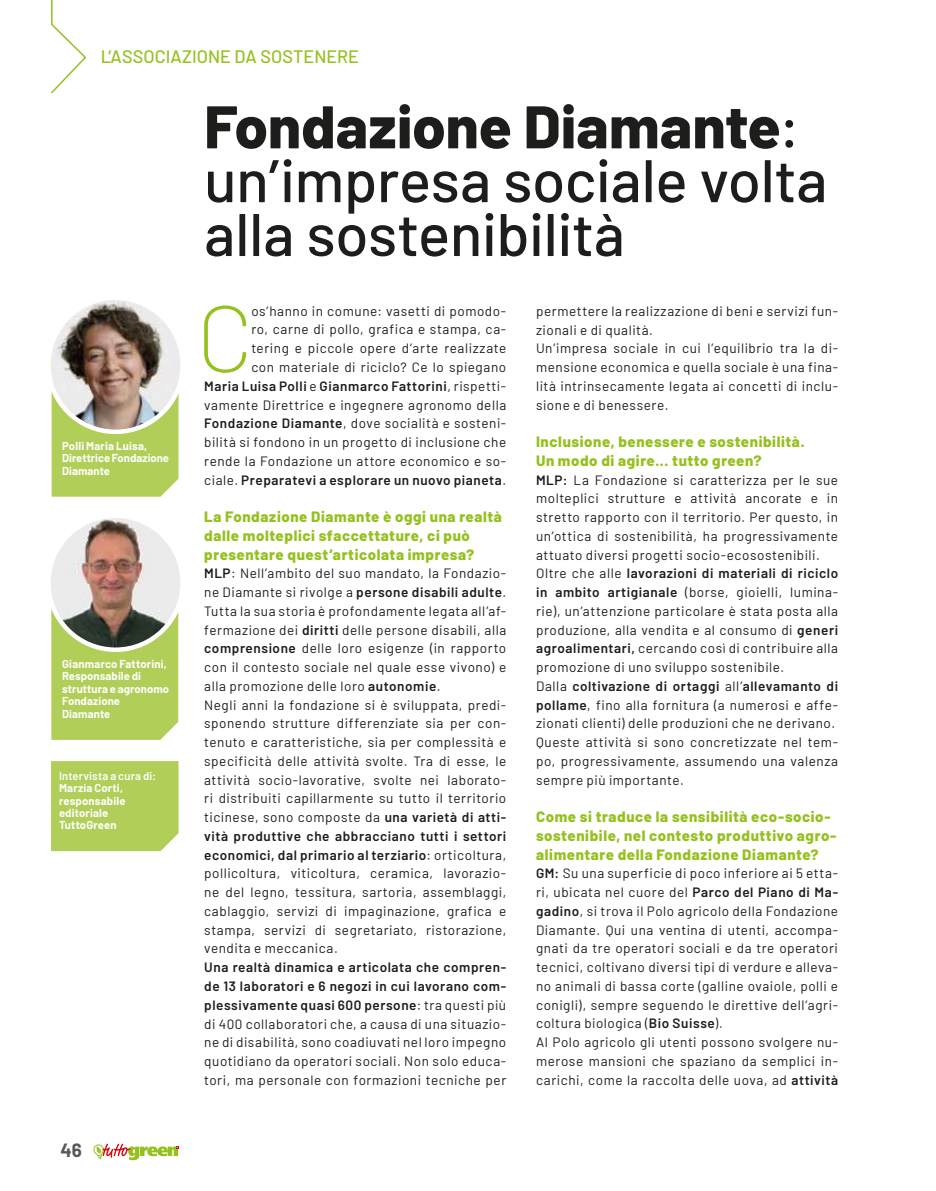
<style>
.page{position:relative;width:936px;height:1191px;background:#fff}
.page>*{position:absolute;margin:0;border:0;box-sizing:border-box;transform-origin:0 0}
.t1{font:200 93.9px "Barlow";color:#95c11f}
.t2{font:500 60px/53.8px "Barlow";letter-spacing:-.005em;color:#1d1d1b}
.t3{font:700 18.75px "Barlow";color:#575756}
.t4{font:500 18px "Barlow";color:#95c11f}
.t5{font:800 15px/18.8px "Barlow";letter-spacing:.04em;color:#95c11f}
.t6{font:13.5px/18.8px "Barlow";letter-spacing:.04em;color:#1d1d1b}
.t7{font:700 11.25px/12.5px "Barlow";letter-spacing:.01em;color:#fff}
.t8{font:600 11.25px "Barlow";letter-spacing:.015em;color:#fff}
.s1{font-weight:800}
.s2{font-weight:600}
</style>
<div class="page">
<svg style="left:94px;top:1143px;width:84px;height:17px"></svg>
<svg style="left:51px;top:0;width:35px;height:94px"></svg>
<div style="left:51px;top:761px;width:127px;height:90px;background:#b0ce58"></div>
<div style="left:52px;top:432px;width:126px;height:65px;background:#b0ce58"></div>
<div style="left:51px;top:649px;width:127px;height:91px;background:#b0ce58"></div>
<img style="left:51px;top:301px;width:129px;height:131px">
<div style="left:46px;top:296px;width:139px;height:138px;border:4px solid #fff;border-radius:50%"></div>
<img style="left:51px;top:518px;width:129px;height:131px">
<div style="left:46px;top:513px;width:139px;height:139px;border:4px solid #fff;border-radius:50%"></div>
<h3 class="t4" style="left:101px;top:43px;width:260px">L’ASSOCIAZIONE DA SOSTENERE</h3>
<p class="t7" style="left:62px;top:438px;width:108px">Polli Maria Luisa,<br>Direttrice Fondazione<br>Diamante</p>
<p class="t7" style="left:62px;top:656px;width:108px">Gianmarco Fattorini,<br>Responsabile di struttura e agronomo<br>Fondazione<br>Diamante</p>
<p class="t8" style="left:59px;top:767px;width:99px">Intervista a cura di:</p>
<p class="t7" style="left:59px;top:781px;width:68px">Marzia Corti, responsabile editoriale<br>TuttoGreen</p>
<h3 class="t3" style="left:61px;top:1136px;width:23px">46</h3>
<h2 class="t2" style="left:204px;top:95px;width:624px"><span class="s1">Fondazione Diamante</span>: un’impresa sociale volta alla sostenibilità</h2>
<h1 class="t1" style="left:196px;top:271px;width:58px">C</h1>
<p class="t6" style="left:204px;top:300px;width:303px;text-align:right">os’hanno in comune: vasetti di pomodo-<br>ro, carne di pollo, grafica e stampa, ca-<br>tering e piccole opere d’arte realizzate<br>con materiale di riciclo? Ce lo spiegano<br><span class="s2">Maria Luisa Polli</span> e <span class="s2">Gianmarco Fattorini</span>, rispetti&shy;vamente Direttrice e ingegnere agronomo della <span class="s2">Fondazione Diamante</span>, dove socialità e sosteni&shy;bilità si fondono in un progetto di inclusione che rende la Fondazione un attore economico e so&shy;ciale. <span class="s2">Preparatevi a esplorare un nuovo pianeta</span>.</p>
<p class="t5" style="left:204px;top:506px;width:299px">La Fondazione Diamante è oggi una realtà dalle molteplici sfaccettature, ci può presentare quest’articolata impresa?</p>
<p class="t6" style="left:204px;top:563px;width:303px"><span class="s2">MLP</span>: Nell’ambito del suo mandato, la Fondazio&shy;ne Diamante si rivolge a <span class="s2">persone disabili adulte</span>.<br>Tutta la sua storia è profondamente legata all’af&shy;fermazione dei <span class="s2">diritti</span> delle persone disabili, alla <span class="s2">comprensione</span> delle loro esigenze (in rapporto con il contesto sociale nel quale esse vivono) e alla promozione delle loro <span class="s2">autonomie</span>.<br>Negli anni la fondazione si è sviluppata, predi&shy;sponendo strutture differenziate sia per con&shy;tenuto e caratteristiche, sia per complessità e specificità delle attività svolte. Tra di esse, le attività socio-lavorative, svolte nei laborato&shy;ri distribuiti capillarmente su tutto il territorio ticinese, sono composte da <span class="s2">una varietà di atti&shy;vità produttive che abbracciano tutti i settori economici, dal primario al terziario</span>: orticoltura, pollicoltura, viticoltura, ceramica, lavorazio&shy;ne del legno, tessitura, sartoria, assemblaggi, cablaggio, servizi di impaginazione, grafica e stampa, servizi di segretariato, ristorazione, vendita e meccanica.</p>
<p class="t6" style="left:204px;top:957px;width:303px;text-align:justify"><span class="s2">Una realtà dinamica e articolata che compren&shy;de 13 laboratori e 6 negozi in cui lavorano com&shy;plessivamente quasi 600 persone</span>: tra questi più di 400 collaboratori che, a causa di una situazio&shy;ne di disabilità, sono coadiuvati nel loro impegno quotidiano da operatori sociali. Non solo educa&shy;tori, ma personale con formazioni tecniche per</p>
<p class="t6" style="left:536px;top:300px;width:303px">permettere la realizzazione di beni e servizi fun&shy;zionali e di qualità.<br>Un’impresa sociale in cui l’equilibrio tra la di&shy;mensione economica e quella sociale è una fina&shy;lità intrinsecamente legata ai concetti di inclu&shy;sione e di benessere.</p>
<p class="t5" style="left:536px;top:431px;width:270px">Inclusione, benessere e sostenibilità.<br>Un modo di agire... tutto green?</p>
<p class="t6" style="left:536px;top:469px;width:303px"><span class="s2">MLP:</span> La Fondazione si caratterizza per le sue molteplici strutture e attività ancorate e in stretto rapporto con il territorio. Per questo, in un’ottica di sostenibilità, ha progressivamente attuato diversi progetti socio-ecosostenibili.<br>Oltre che alle <span class="s2">lavorazioni di materiali di riciclo in ambito artigianale</span> (borse, gioielli, lumina&shy;rie), un’attenzione particolare è stata posta alla produzione, alla vendita e al consumo di <span class="s2">generi agroalimentari,</span> cercando così di contribuire alla promozione di uno sviluppo sostenibile.<br>Dalla <span class="s2">coltivazione di ortaggi</span> all’<span class="s2">allevamanto di pollame</span>, fino alla fornitura (a numerosi e affe&shy;zionati clienti) delle produzioni che ne derivano.<br>Queste attività si sono concretizzate nel tem&shy;po, progressivamente, assumendo una valenza sempre più importante.</p>
<p class="t5" style="left:536px;top:806px;width:302px">Come si traduce la sensibilità eco-socio&shy;sostenibile, nel contesto produttivo agro&shy;alimentare della Fondazione Diamante?</p>
<p class="t6" style="left:536px;top:863px;width:303px"><span class="s2">GM:</span> Su una superficie di poco inferiore ai 5 etta&shy;ri, ubicata nel cuore del <span class="s2">Parco del Piano di Ma&shy;gadino</span>, si trova il Polo agricolo della Fondazione Diamante. Qui una ventina di utenti, accompa&shy;gnati da tre operatori sociali e da tre operatori tecnici, coltivano diversi tipi di verdure e alleva&shy;no animali di bassa corte (galline ovaiole, polli e conigli), sempre seguendo le direttive dell’agri&shy;coltura biologica (<span class="s2">Bio Suisse</span>).<br>Al Polo agricolo gli utenti possono svolgere nu&shy;merose mansioni che spaziano da semplici in&shy;carichi, come la raccolta delle uova, ad <span class="s2">attività</span></p>
</div>
